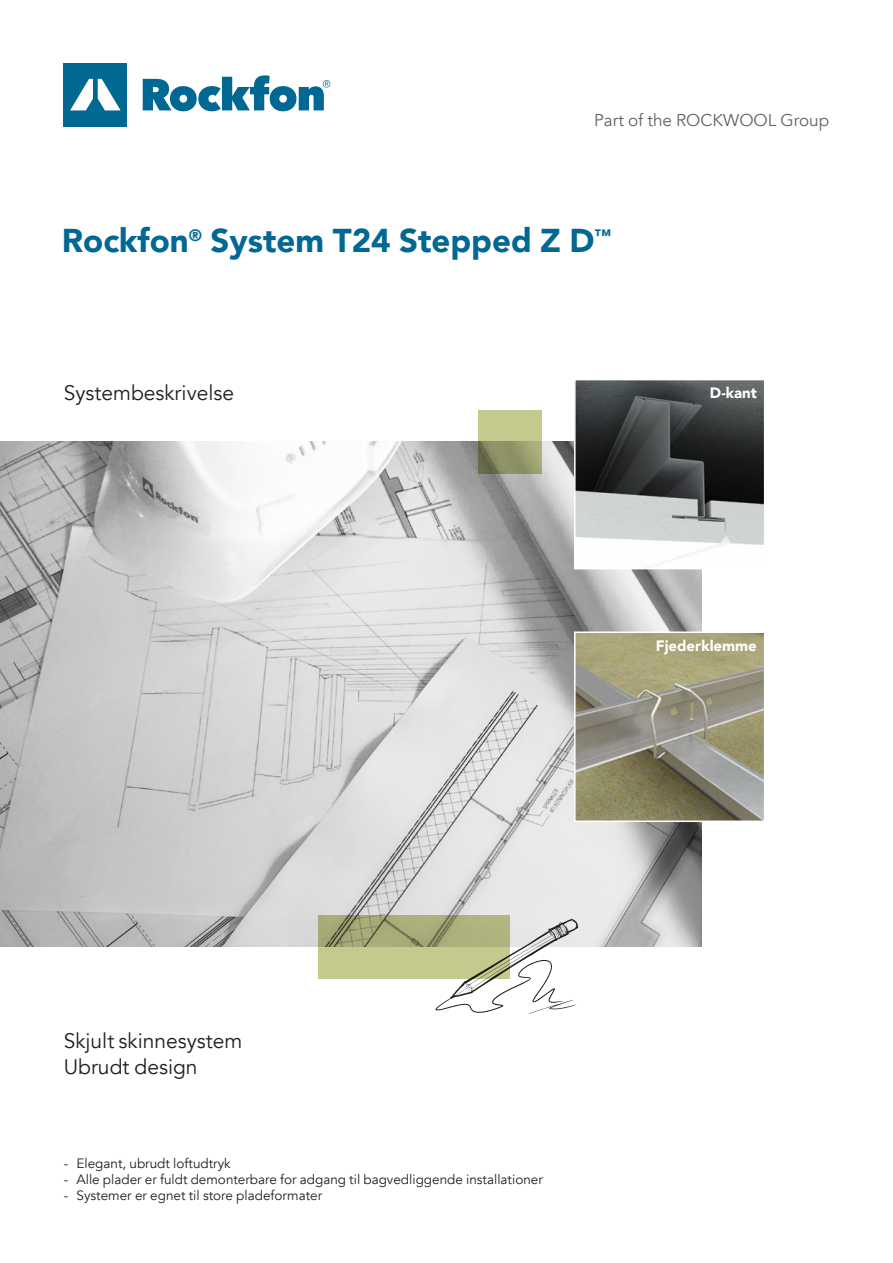
<style>
.page{position:relative;width:893px;height:1263px;background:#fff}
.page>*{position:absolute;margin:0;border:0;box-sizing:border-box;transform-origin:0 0}
.t1{font:900 33px "Avenir";color:#006893}
.t2{font:21px/25.2px "Avenir";color:#231f20}
.t3{font:17.1px "Avenir";color:#636466}
.t4{font:900 15px "Avenir";color:#fff}
.t5{font:13.5px "Avenir";color:#231f20}
</style>
<div class="page">
<img style="left:0;top:442px;width:702px;height:504px">
<img style="left:577px;top:382px;width:185px;height:184px">
<div style="left:574px;top:379px;width:191px;height:190px;border:2px solid #fff"></div>
<img style="left:577px;top:634px;width:185px;height:185px">
<div style="left:574px;top:631px;width:191px;height:191px;border:2px solid #fff"></div>
<svg style="left:435px;top:919px;width:143px;height:95px"></svg>
<svg style="left:478px;top:410px;width:64px;height:64px;background:#a6ab78"></svg>
<div style="left:64px;top:63px;width:63px;height:63px;background:#006893"></div>
<svg style="left:70px;top:79px;width:51px;height:31px"></svg>
<svg style="left:143px;top:75px;width:187px;height:36px"></svg>
<svg style="left:319px;top:915px;width:191px;height:63px;background:#b0b57f"></svg>
<p class="t3" style="left:594px;top:110px;width:237px">Part of the ROCKWOOL Group</p>
<h1 class="t1" style="left:62px;top:213px;width:551px">Rockfon<sup>®</sup> System T24 Stepped Z D<sup>™</sup></h1>
<h2 class="t2" style="left:64px;top:380px;width:172px">Systembeskrivelse</h2>
<p class="t4" style="left:710px;top:380px;width:48px">D-kant</p>
<p class="t4" style="left:656px;top:632px;width:103px">Fjederklemme</p>
<h2 class="t2" style="left:64px;top:1029px;width:180px">Skjult skinnesystem<br>Ubrudt design</h2>
<p class="t5" style="left:64px;top:1155px;width:168px">- Elegant, ubrudt loftudtryk</p>
<p class="t5" style="left:64px;top:1171px;width:481px">- Alle plader er fuldt demonterbare for adgang til bagvedliggende installationer</p>
<p class="t5" style="left:64px;top:1187px;width:260px">- Systemer er egnet til store pladeformater</p>
</div>
